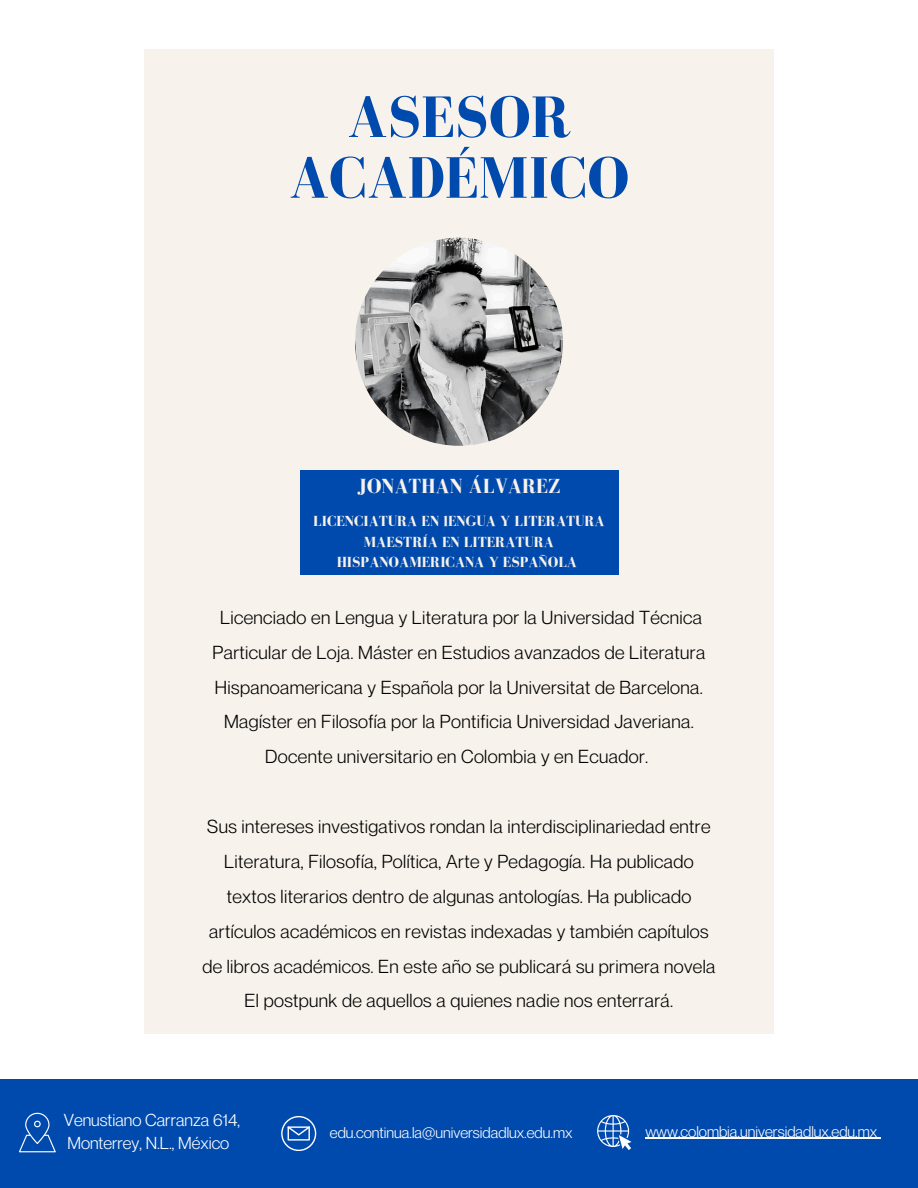
<style>
.page{position:relative;width:918px;height:1188px;background:#fff}
.page>*{position:absolute;margin:0;border:0;box-sizing:border-box;transform-origin:0 0}
.t1{font:700 60px/60.8px "Bodoni FLF";color:#004aad;text-align:center}
.t2{font:700 21px "Bodoni FLF";color:#f7f2eb}
.t3{font:18.45px/34.8px "Neue Montreal";letter-spacing:.02em;color:#000;text-align:center}
.t4{font:16.95px/23.7px "Neue Montreal";color:#fff}
.t5{font:15.15px "Neue Montreal";color:#fff}
.t6{font:700 15px/20.7px "Bodoni FLF";color:#f7f2eb;text-align:center}
</style>
<div class="page">
<div style="left:0;top:1079px;width:918px;height:109px;background:#004aad"></div>
<svg style="left:19px;top:1113px;width:37px;height:39px"></svg>
<svg style="left:597px;top:1115px;width:35px;height:35px"></svg>
<hr style="left:645px;top:1138px;width:232px;height:1px;background:#fff">
<svg style="left:281px;top:1116px;width:35px;height:35px"></svg>
<div style="left:144px;top:49px;width:630px;height:984px;background:#f7f2eb"></div>
<div style="left:300px;top:471px;width:318px;height:104px;background:#004aad"></div>
<img style="left:355px;top:238px;width:208px;height:208px;border-radius:50%">
<h2 class="t1" style="left:289px;top:86px;width:342px">ASESOR<br>ACADÉMICO</h2>
<h3 class="t2" style="left:358px;top:475px;width:204px">JONATHAN ÁLVAREZ</h3>
<p class="t6" style="left:313px;top:511px;width:293px">LICENCIATURA EN lENGUA Y LITERATURA<br>MAESTRÍA EN LITERATURA<br>HISPANOAMERICANA Y ESPAÑOLA</p>
<h4 class="t3" style="left:213px;top:600px;width:494px">Licenciado en Lengua y Literatura por la Universidad Técnica Particular de Loja. Máster en Estudios avanzados de Literatura Hispanoamericana y Española por la Universitat de Barcelona.<br>Magíster en Filosofía por la Pontificia Universidad Javeriana.<br>Docente universitario en Colombia y en Ecuador.</h4>
<h3 class="t3" style="left:202px;top:809px;width:515px">Sus intereses investigativos rondan la interdisciplinariedad entre Literatura, Filosofía, Política, Arte y Pedagogía. Ha publicado textos literarios dentro de algunas antologías. Ha publicado artículos académicos en revistas indexadas y también capítulos de libros académicos. En este año se publicará su primera novela El postpunk de aquellos a quienes nadie nos enterrará.</h3>
<h1 class="t4" style="left:64px;top:1108px;width:178px">Venustiano Carranza 614,<br>Monterrey, N.L., México</h1>
<p class="t5" style="left:330px;top:1123px;width:244px">edu.continua.la@universidadlux.edu.mx</p>
<p class="t5" style="left:645px;top:1122px;width:233px">www.colombia.universidadlux.edu.mx</p>
</div>
